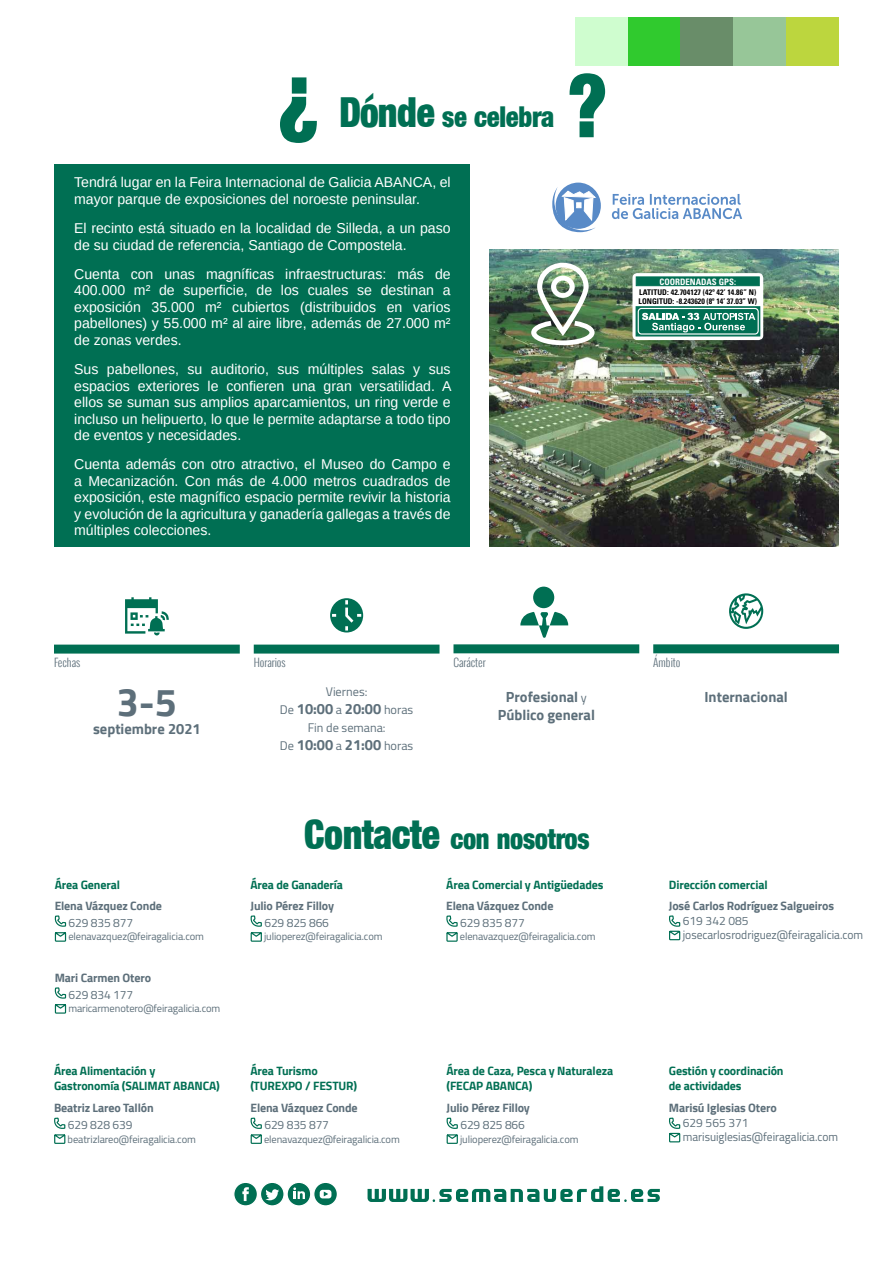
<style>
.page{position:relative;width:893px;height:1263px;background:#fff}
.page>*{position:absolute;margin:0;border:0;box-sizing:border-box;transform-origin:0 0}
.t1{font:86.85px "Acmo Display S Si Normal";color:#006f53;scale:.94 1}
.t2{font:700 39.3px "Cairo";color:#5d6f7a}
.t3{font:28.2px "Acmo Display S Si Normal";letter-spacing:-.01em;color:#006f53;scale:.94 1}
.t4{font:700 14.55px/18px "Cairo";color:#5d6f7a;text-align:center}
.t5{font:14.25px/16.5px "Arimo";color:#fff;text-align:justify}
.t6{font:12.3px "Cairo";color:#5d6f7a}
.t7{font:700 12px/14.4px "Cairo";letter-spacing:-.01em;color:#006f53}
.t8{font:700 12px "Cairo";letter-spacing:-.01em;color:#5d6f7a}
.t9{font:12px/14.4px "Cairo";color:#5d6f7a}
.t10{font:300 11.25px "Oswald";color:#5d6f7a}
.t11{font:10.5px "Cairo";letter-spacing:-.01em;color:#5d6f7a}
.t12{font:700 condensed 8.85px "Univers LT Std";color:#fff}
.t13{font:700 condensed 7.8px/8.9px "Univers LT Std";color:#000}
.s1{font-size:40.5px}
.s2{font-weight:400;font-size:12.3px}
</style>
<div class="page">
<img style="left:489px;top:250px;width:350px;height:297px">
<div style="left:55px;top:164px;width:415px;height:383px;background:#006f53"></div>
<div style="left:556px;top:183px;width:45px;height:46px;background:#588ac7;border-radius:50%"></div>
<svg style="left:552px;top:187px;width:44px;height:45px"></svg>
<svg style="left:612px;top:194px;width:130px;height:25px"></svg>
<div style="left:632px;top:273px;width:131px;height:67px;background:#fff;border-radius:5px"></div>
<svg style="left:636px;top:306px;width:124px;height:30px"></svg>
<div style="left:638px;top:308px;width:120px;height:26px;background:#006f53;border-radius:3px"></div>
<div style="left:638px;top:308px;width:121px;height:27px;border:1px solid #fff;border-radius:3px"></div>
<svg style="left:642px;top:313px;width:113px;height:19px"></svg>
<div style="left:636px;top:276px;width:124px;height:10px;background:#006f53;border:1px solid #006f53"></div>
<img style="left:531px;top:263px;width:64px;height:82px">
<div style="left:54px;top:645px;width:186px;height:9px;background:#006f53"></div>
<svg style="left:125px;top:597px;width:44px;height:38px"></svg>
<div style="left:254px;top:645px;width:185px;height:8px;background:#006f53"></div>
<svg style="left:330px;top:598px;width:33px;height:34px"></svg>
<div style="left:653px;top:644px;width:186px;height:9px;background:#006f53"></div>
<svg style="left:729px;top:593px;width:34px;height:36px"></svg>
<div style="left:453px;top:644px;width:186px;height:9px;background:#006f53"></div>
<div style="left:533px;top:587px;width:21px;height:21px;background:#006f53;border-radius:50%"></div>
<svg style="left:520px;top:612px;width:48px;height:26px"></svg>
<svg style="left:669px;top:915px;width:11px;height:26px"></svg>
<svg style="left:55px;top:915px;width:11px;height:27px"></svg>
<svg style="left:55px;top:987px;width:11px;height:27px"></svg>
<svg style="left:446px;top:915px;width:12px;height:27px"></svg>
<svg style="left:250px;top:915px;width:12px;height:27px"></svg>
<svg style="left:446px;top:1117px;width:12px;height:27px"></svg>
<svg style="left:250px;top:1117px;width:12px;height:27px"></svg>
<svg style="left:669px;top:1117px;width:11px;height:26px"></svg>
<svg style="left:54px;top:1117px;width:12px;height:27px"></svg>
<div style="left:234px;top:1182px;width:23px;height:24px;background:#006f53;border-radius:50%"></div>
<div style="left:233px;top:1182px;width:25px;height:24px;border:1px solid #fff;border-radius:50%"></div>
<svg style="left:242px;top:1187px;width:7px;height:14px"></svg>
<svg style="left:260px;top:1182px;width:24px;height:24px"></svg>
<div style="left:260px;top:1182px;width:25px;height:24px;border:1px solid #fff;border-radius:50%"></div>
<svg style="left:265px;top:1189px;width:14px;height:11px"></svg>
<div style="left:287px;top:1182px;width:24px;height:24px;background:#006f53;border-radius:50%"></div>
<div style="left:286px;top:1182px;width:25px;height:24px;border:1px solid #fff;border-radius:50%"></div>
<svg style="left:293px;top:1187px;width:12px;height:12px"></svg>
<svg style="left:314px;top:1182px;width:23px;height:24px"></svg>
<div style="left:313px;top:1182px;width:25px;height:24px;border:1px solid #fff;border-radius:50%"></div>
<svg style="left:320px;top:1190px;width:11px;height:8px"></svg>
<svg style="left:324px;top:1191px;width:4px;height:5px"></svg>
<svg style="left:368px;top:1186px;width:292px;height:16px"></svg>
<div style="left:575px;top:17px;width:53px;height:49px;background:#cffdcf"></div>
<div style="left:628px;top:17px;width:53px;height:49px;background:#30ca2e"></div>
<div style="left:681px;top:17px;width:52px;height:49px;background:#698d69"></div>
<div style="left:733px;top:17px;width:53px;height:49px;background:#97c698"></div>
<div style="left:786px;top:17px;width:53px;height:49px;background:#bcd63e"></div>
<h1 class="t1" style="left:300px;top:36px;width:19px">¿</h1>
<p class="t5" style="left:74px;top:174px;width:378px">Tendrá lugar en la Feira Internacional de Galicia ABANCA, el mayor parque de exposiciones del noroeste peninsular.</p>
<p class="t5" style="left:74px;top:220px;width:378px">El recinto está situado en la localidad de Silleda, a un paso de su ciudad de referencia, Santiago de Compostela.</p>
<p class="t5" style="left:74px;top:266px;width:378px">Cuenta con unas magníficas infraestructuras: más de 400.000 m² de superficie, de los cuales se destinan a exposición 35.000 m² cubiertos (distribuidos en varios pabellones) y 55.000 m² al aire libre, además de 27.000 m² de zonas verdes.</p>
<p class="t5" style="left:74px;top:361px;width:379px">Sus pabellones, su auditorio, sus múltiples salas y sus espacios exteriores le confieren una gran versatilidad. A ellos se suman sus amplios aparcamientos, un ring verde e incluso un helipuerto, lo que le permite adaptarse a todo tipo de eventos y necesidades.</p>
<p class="t5" style="left:74px;top:456px;width:378px">Cuenta además con otro atractivo, el Museo do Campo e a Mecanización. Con más de 4.000 metros cuadrados de exposición, este magnífico espacio permite revivir la historia y evolución de la agricultura y ganadería gallegas a través de múltiples colecciones.</p>
<h3 class="t3" style="left:339px;top:102px;width:230px"><span class="s1">Dónde</span> se celebra</h3>
<h1 class="t1" style="left:569px;top:59px;width:42px">?</h1>
<p class="t12" style="left:659px;top:276px;width:78px">COORDENADAS GPS:</p>
<p class="t13" style="left:639px;top:288px;width:120px">LATITUD: 42.704127 (42º 42’ 14.86” N)<br>LONGITUD: -8.243620 (8º 14’ 37.03” W)</p>
<p class="t10" style="left:54px;top:654px;width:28px">Fechas</p>
<p class="t10" style="left:254px;top:654px;width:33px">Horarios</p>
<p class="t10" style="left:453px;top:654px;width:34px">Carácter</p>
<p class="t10" style="left:653px;top:654px;width:29px">Ámbito</p>
<h2 class="t2" style="left:117px;top:680px;width:62px">3-5</h2>
<p class="t4" style="left:93px;top:720px;width:109px">septiembre 2021</p>
<p class="t6" style="left:326px;top:681px;width:43px">Viernes:</p>
<p class="t4" style="left:280px;top:700px;width:135px"><span class="s2">De</span> 10:00 <span class="s2">a</span> 20:00 <span class="s2">horas</span></p>
<p class="t6" style="left:308px;top:717px;width:79px">Fin de semana:</p>
<p class="t4" style="left:280px;top:736px;width:135px"><span class="s2">De</span> 10:00 <span class="s2">a</span> 21:00 <span class="s2">horas</span></p>
<p class="t4" style="left:498px;top:688px;width:99px">Profesional <span class="s2">y<br></span>Público general</p>
<p class="t4" style="left:704px;top:688px;width:85px">Internacional</p>
<h3 class="t3" style="left:304px;top:823px;width:305px"><span class="s1">Contacte</span> con nosotros</h3>
<p class="t7" style="left:55px;top:877px;width:67px">Área General</p>
<p class="t8" style="left:55px;top:899px;width:109px">Elena Vázquez Conde</p>
<p class="t9" style="left:69px;top:915px;width:66px">629 835 877</p>
<p class="t11" style="left:68px;top:928px;width:137px">elenavazquez@feiragalicia.com</p>
<p class="t8" style="left:55px;top:971px;width:98px">Mari Carmen Otero</p>
<p class="t9" style="left:69px;top:987px;width:66px">629 834 177</p>
<p class="t11" style="left:68px;top:1000px;width:154px">maricarmenotero@feiragalicia.com</p>
<p class="t7" style="left:250px;top:877px;width:94px">Área de Ganadería</p>
<p class="t8" style="left:250px;top:899px;width:85px">Julio Pérez Filloy</p>
<p class="t9" style="left:264px;top:915px;width:66px">629 825 866</p>
<p class="t11" style="left:264px;top:928px;width:120px">julioperez@feiragalicia.com</p>
<p class="t7" style="left:446px;top:877px;width:159px">Área Comercial y Antigüedades</p>
<p class="t8" style="left:446px;top:899px;width:109px">Elena Vázquez Conde</p>
<p class="t9" style="left:460px;top:915px;width:66px">629 835 877</p>
<p class="t11" style="left:460px;top:928px;width:137px">elenavazquez@feiragalicia.com</p>
<p class="t7" style="left:669px;top:877px;width:100px">Dirección comercial</p>
<p class="t8" style="left:669px;top:899px;width:167px">José Carlos Rodríguez Salgueiros</p>
<p class="t9" style="left:683px;top:913px;width:182px">619 342 085 josecarlosrodriguez@feiragalicia.com</p>
<p class="t7" style="left:54px;top:1064px;width:167px">Área Alimentación y<br>Gastronomía (SALIMAT ABANCA)</p>
<p class="t7" style="left:250px;top:1064px;width:108px">Área Turismo (TUREXPO / FESTUR)</p>
<p class="t7" style="left:446px;top:1064px;width:168px">Área de Caza, Pesca y Naturaleza (FECAP ABANCA)</p>
<p class="t7" style="left:669px;top:1064px;width:116px">Gestión y coordinación de actividades</p>
<p class="t8" style="left:54px;top:1101px;width:101px">Beatriz Lareo Tallón</p>
<p class="t9" style="left:68px;top:1117px;width:66px">629 828 639</p>
<p class="t11" style="left:68px;top:1130px;width:130px">beatrizlareo@feiragalicia.com</p>
<p class="t8" style="left:250px;top:1101px;width:109px">Elena Vázquez Conde</p>
<p class="t9" style="left:264px;top:1117px;width:66px">629 835 877</p>
<p class="t11" style="left:264px;top:1130px;width:137px">elenavazquez@feiragalicia.com</p>
<p class="t8" style="left:446px;top:1101px;width:85px">Julio Pérez Filloy</p>
<p class="t9" style="left:460px;top:1117px;width:66px">629 825 866</p>
<p class="t11" style="left:460px;top:1130px;width:120px">julioperez@feiragalicia.com</p>
<p class="t8" style="left:669px;top:1101px;width:109px">Marisú Iglesias Otero</p>
<p class="t9" style="left:683px;top:1115px;width:157px">629 565 371 marisuiglesias@feiragalicia.com</p>
</div>
